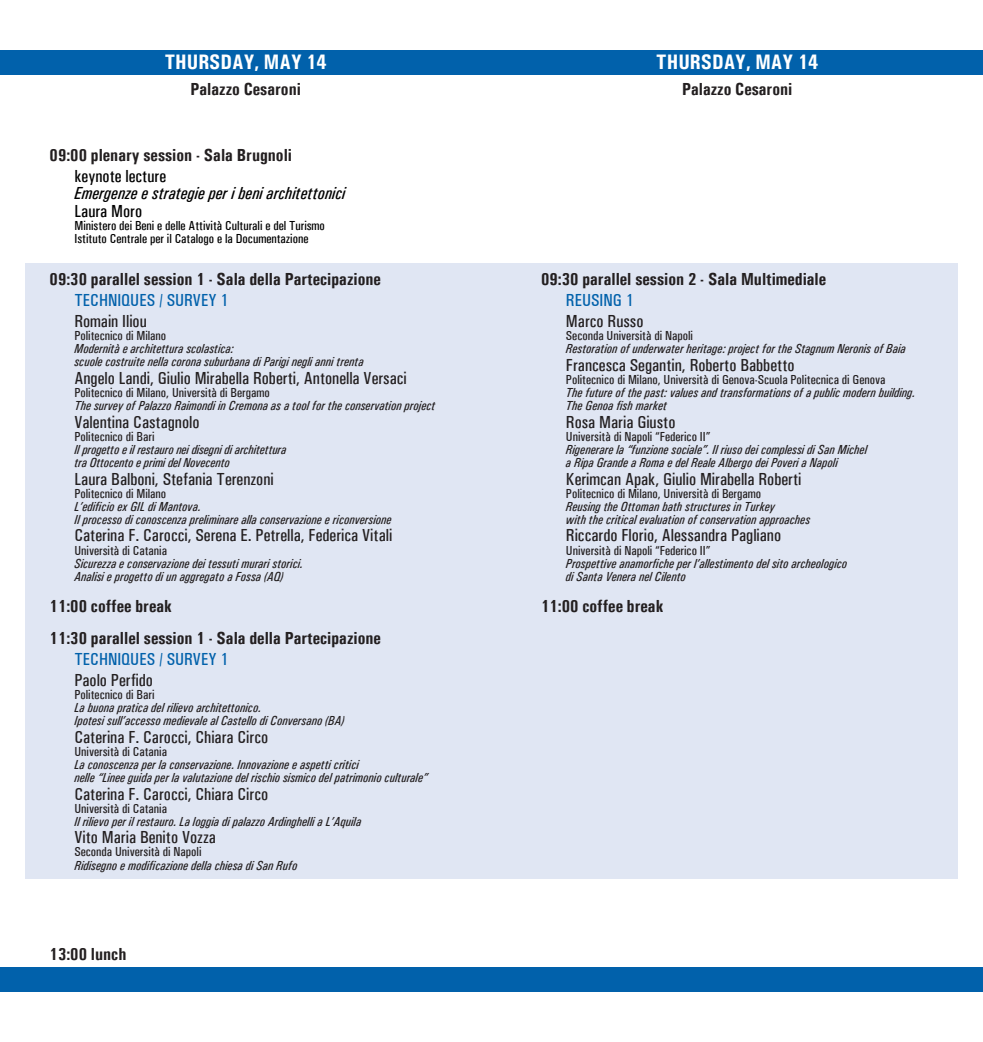
<style>
.page{position:relative;width:983px;height:1042px;background:#fff}
.page>*{position:absolute;margin:0;border:0;box-sizing:border-box;transform-origin:0 0}
.t1{font:700 condensed 21px "Univers";color:#fff}
.t2{font:500 condensed 17.5px "Univers";color:#231f20}
.t3{font:700 condensed 17.5px/31.5px "Univers";color:#231f20}
.t4{font:500 condensed 17.5px "Univers";color:#0161ab}
.t5{font:italic 500 condensed 17.5px "Univers";color:#000}
.t6{font:500 condensed 17.5px "Univers";color:#000}
.t7{font:italic 500 condensed 13.12px/13.1px "Univers";color:#231f20}
.t8{font:500 condensed 13.12px "Univers";color:#231f20}
.t9{font:500 condensed 13.12px/13.1px "Univers";color:#000}
</style>
<div class="page">
<div style="left:0;top:50px;width:491px;height:24px;background:#0161ab"></div>
<div style="left:0;top:967px;width:491px;height:25px;background:#0161ab"></div>
<div style="left:491px;top:50px;width:491px;height:24px;background:#0161ab"></div>
<div style="left:491px;top:967px;width:491px;height:25px;background:#0161ab"></div>
<div style="left:25px;top:263px;width:466px;height:615px;background:#e0e6f3"></div>
<div style="left:491px;top:263px;width:466px;height:615px;background:#e0e6f3"></div>
<h1 class="t1" style="left:165px;top:49px;width:163px">THURSDAY, MAY 14</h1>
<h1 class="t1" style="left:656px;top:49px;width:163px">THURSDAY, MAY 14</h1>
<h2 class="t3" style="left:190px;top:73px;width:112px">Palazzo Cesaroni</h2>
<h2 class="t3" style="left:681px;top:73px;width:112px">Palazzo Cesaroni</h2>
<h2 class="t3" style="left:50px;top:139px;width:244px">09:00 plenary session - Sala Brugnoli</h2>
<h2 class="t6" style="left:74px;top:166px;width:93px">keynote lecture</h2>
<h2 class="t5" style="left:74px;top:183px;width:272px">Emergenze e strategie per i beni architettonici</h2>
<h2 class="t6" style="left:74px;top:201px;width:69px">Laura Moro</h2>
<p class="t9" style="left:74px;top:219px;width:252px">Ministero dei Beni e delle Attività Culturali e del Turismo<br>Istituto Centrale per il Catalogo e la Documentazione</p>
<h2 class="t3" style="left:50px;top:263px;width:332px">09:30 parallel session 1 - Sala della Partecipazione</h2>
<h2 class="t4" style="left:74px;top:290px;width:155px">TECHNIQUES / SURVEY 1</h2>
<h2 class="t2" style="left:74px;top:311px;width:74px">Romain Iliou</h2>
<p class="t8" style="left:74px;top:328px;width:93px">Politecnico di Milano</p>
<p class="t7" style="left:74px;top:342px;width:291px">Modernità e architettura scolastica:<br>scuole costruite nella corona suburbana di Parigi negli anni trenta</p>
<h2 class="t2" style="left:74px;top:368px;width:334px">Angelo Landi, Giulio Mirabella Roberti, Antonella Versaci</h2>
<p class="t8" style="left:74px;top:385px;width:197px">Politecnico di Milano, Università di Bergamo</p>
<p class="t7" style="left:74px;top:399px;width:362px">The survey of Palazzo Raimondi in Cremona as a tool for the conservation project</p>
<h2 class="t2" style="left:74px;top:411px;width:126px">Valentina Castagnolo</h2>
<p class="t8" style="left:74px;top:428px;width:81px">Politecnico di Bari</p>
<p class="t7" style="left:74px;top:443px;width:213px">Il progetto e il restauro nei disegni di architettura tra Ottocento e primi del Novecento</p>
<h2 class="t2" style="left:74px;top:468px;width:201px">Laura Balboni, Stefania Terenzoni</h2>
<p class="t8" style="left:74px;top:485px;width:93px">Politecnico di Milano</p>
<p class="t7" style="left:74px;top:500px;width:318px">L’edificio ex GIL di Mantova.<br>Il processo di conoscenza preliminare alla conservazione e riconversione</p>
<h2 class="t2" style="left:74px;top:525px;width:319px">Caterina F. Carocci, Serena E. Petrella, Federica Vitali</h2>
<p class="t8" style="left:74px;top:542px;width:94px">Università di Catania</p>
<p class="t7" style="left:74px;top:557px;width:230px">Sicurezza e conservazione dei tessuti murari storici.<br>Analisi e progetto di un aggregato a Fossa (AQ)</p>
<h2 class="t3" style="left:50px;top:590px;width:332px">11:00 coffee break<br>11:30 parallel session 1 - Sala della Partecipazione</h2>
<h2 class="t4" style="left:74px;top:648px;width:155px">TECHNIQUES / SURVEY 1</h2>
<h2 class="t2" style="left:74px;top:669px;width:80px">Paolo Perfido</h2>
<p class="t8" style="left:74px;top:687px;width:81px">Politecnico di Bari</p>
<p class="t7" style="left:74px;top:701px;width:271px">La buona pratica del rilievo architettonico.<br>Ipotesi sull’accesso medievale al Castello di Conversano (BA)</p>
<h2 class="t2" style="left:74px;top:726px;width:195px">Caterina F. Carocci, Chiara Circo</h2>
<p class="t8" style="left:74px;top:743px;width:94px">Università di Catania</p>
<p class="t7" style="left:74px;top:758px;width:355px">La conoscenza per la conservazione. Innovazione e aspetti critici<br>nelle “Linee guida per la valutazione del rischio sismico del patrimonio culturale”</p>
<h2 class="t2" style="left:74px;top:783px;width:195px">Caterina F. Carocci, Chiara Circo</h2>
<p class="t8" style="left:74px;top:800px;width:94px">Università di Catania</p>
<p class="t7" style="left:74px;top:815px;width:288px">Il rilievo per il restauro. La loggia di palazzo Ardinghelli a L’Aquila</p>
<h2 class="t2" style="left:74px;top:827px;width:143px">Vito Maria Benito Vozza</h2>
<p class="t8" style="left:74px;top:844px;width:128px">Seconda Università di Napoli</p>
<p class="t7" style="left:74px;top:858px;width:224px">Ridisegno e modificazione della chiesa di San Rufo</p>
<h2 class="t3" style="left:50px;top:938px;width:78px">13:00 lunch</h2>
<h2 class="t3" style="left:541px;top:263px;width:286px">09:30 parallel session 2 - Sala Multimediale</h2>
<h2 class="t4" style="left:566px;top:290px;width:69px">REUSING 1</h2>
<h2 class="t2" style="left:566px;top:311px;width:79px">Marco Russo</h2>
<p class="t8" style="left:566px;top:328px;width:128px">Seconda Università di Napoli</p>
<p class="t7" style="left:566px;top:342px;width:341px">Restoration of underwater heritage: project for the Stagnum Neronis of Baia</p>
<h2 class="t2" style="left:566px;top:354px;width:230px">Francesca Segantin, Roberto Babbetto</h2>
<p class="t8" style="left:566px;top:372px;width:321px">Politecnico di Milano, Università di Genova-Scuola Politecnica di Genova</p>
<p class="t7" style="left:566px;top:386px;width:351px">The future of the past: values and transformations of a public modern building.<br>The Genoa fish market</p>
<h2 class="t2" style="left:566px;top:411px;width:111px">Rosa Maria Giusto</h2>
<p class="t8" style="left:566px;top:428px;width:146px">Università di Napoli “Federico II”</p>
<p class="t7" style="left:566px;top:443px;width:302px">Rigenerare la “funzione sociale”. Il riuso dei complessi di San Michel a Ripa Grande a Roma e del Reale Albergo dei Poveri a Napoli</p>
<h2 class="t2" style="left:566px;top:468px;width:237px">Kerimcan Apak, Giulio Mirabella Roberti</h2>
<p class="t8" style="left:566px;top:485px;width:197px">Politecnico di Milano, Università di Bergamo</p>
<p class="t7" style="left:566px;top:500px;width:246px">Reusing the Ottoman bath structures in Turkey<br>with the critical evaluation of conservation approaches</p>
<h2 class="t2" style="left:566px;top:525px;width:217px">Riccardo Florio, Alessandra Pagliano</h2>
<p class="t8" style="left:566px;top:542px;width:146px">Università di Napoli “Federico II”</p>
<p class="t7" style="left:566px;top:557px;width:283px">Prospettive anamorfiche per l’allestimento del sito archeologico di Santa Venera nel Cilento</p>
<h2 class="t3" style="left:541px;top:590px;width:124px">11:00 coffee break</h2>
</div>
